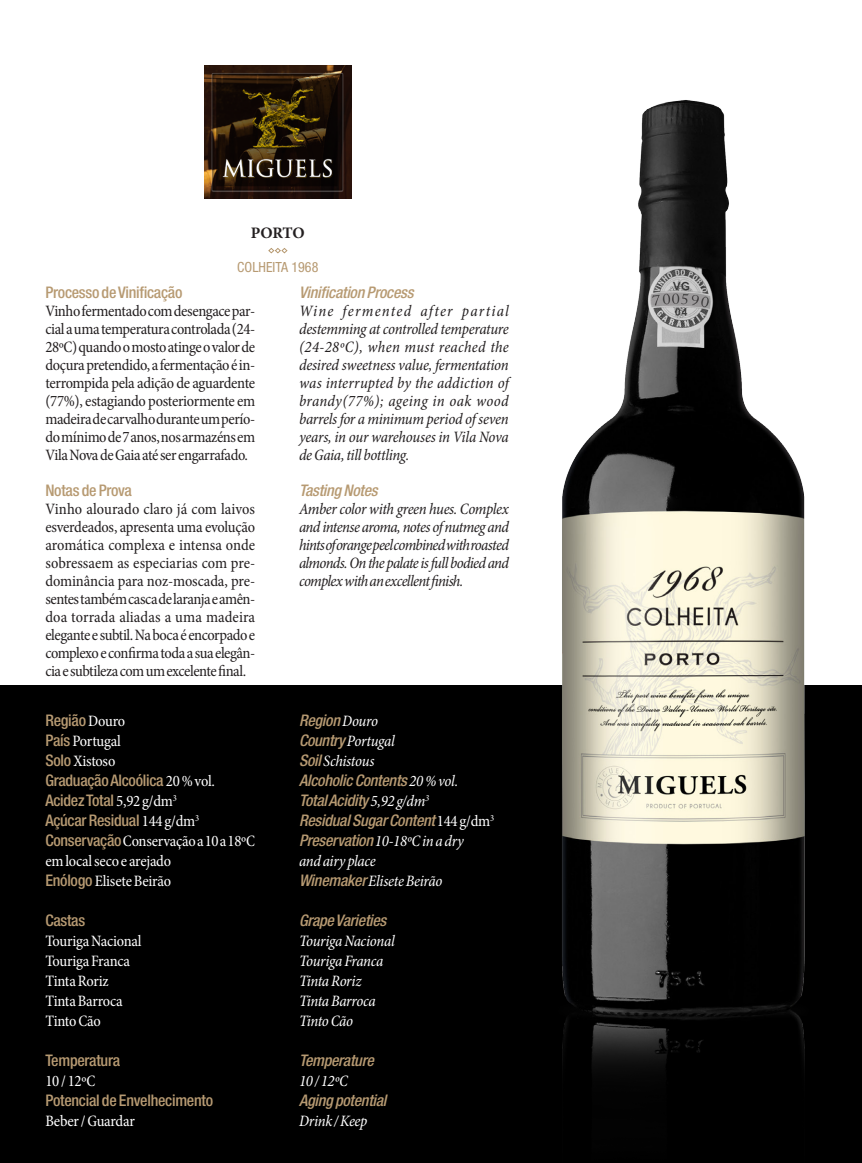
<style>
.page{position:relative;width:862px;height:1163px;background:#fff}
.page>*{position:absolute;margin:0;border:0;box-sizing:border-box;transform-origin:0 0}
.t1{font:condensed 16px/18px "Minion Pro";letter-spacing:-.03em;color:#231f20;text-align:justify}
.t2{font:italic condensed 16px/18px "Minion Pro";letter-spacing:-.03em;color:#231f20;text-align:justify}
.t3{font:condensed 16px/20px "Minion Pro";letter-spacing:-.015em;color:#fff}
.t4{font:italic condensed 16px/20px "Minion Pro";letter-spacing:-.02em;color:#fff}
.t5{font:italic 500 condensed 16px/20px "Helvetica Neue LT Std";letter-spacing:-.015em;color:#b79a72}
.t6{font:500 condensed 16px/20px "Helvetica Neue LT Std";letter-spacing:-.015em;color:#b79a72}
.t7{font:700 16px "Minion Pro";letter-spacing:-.015em;color:#231f20}
.t8{font:condensed 14px "Helvetica Neue LT Std";color:#b79a72}
.s1{font-family:"Minion Pro";font-weight:400;color:#fff}
.s2{font-family:"Helvetica Neue LT Std";font-weight:500;color:#b79a72}
.s3{font-family:"Minion Pro";font-weight:400;font-style:normal;color:#fff}
</style>
<div class="page">
<div style="left:0;top:685px;width:862px;height:477px;background:#000"></div>
<img style="left:562px;top:100px;width:243px;height:971px">
<svg style="left:268px;top:248px;width:20px;height:5px"></svg>
<img style="left:204px;top:65px;width:147px;height:134px">
<img style="left:210px;top:70px;width:136px;height:124px">
<p class="t7" style="left:251px;top:222px;width:55px">PORTO</p>
<p class="t8" style="left:237px;top:259px;width:83px">COLHEITA 1968</p>
<p class="t6" style="left:45px;top:282px;width:139px">Processo de Vinificação</p>
<p class="t1" style="left:45px;top:302px;width:211px">Vinho fermentado com desengace par&shy;cial a uma temperatura controlada (24- 28ºC) quando o mosto atinge o valor de doçura pretendido, a fermentação é in&shy;terrompida pela adição de aguardente (77%), estagiando posteriormente em madeira de carvalho durante um perío&shy;do mínimo de 7 anos, nos armazéns em Vila Nova de Gaia até ser engarrafado.</p>
<p class="t6" style="left:45px;top:480px;width:88px">Notas de Prova</p>
<p class="t1" style="left:45px;top:500px;width:211px">Vinho alourado claro já com laivos esverdeados, apresenta uma evolução aromática complexa e intensa onde sobressaem as especiarias com pre&shy;dominância para noz-moscada, pre&shy;sentes também casca de laranja e amên&shy;doa torrada aliadas a uma madeira elegante e subtil. Na boca é encorpado e complexo e confirma toda a sua elegân&shy;cia e subtileza com um excelente final.</p>
<p class="t6" style="left:45px;top:709px;width:81px">Região <span class="s1">Douro</span></p>
<p class="t3" style="left:45px;top:730px;width:77px"><span class="s2">País</span> Portugal<br><span class="s2">Solo</span> Xistoso</p>
<p class="t6" style="left:45px;top:769px;width:171px">Graduação Alcoólica <span class="s1">20 % vol.<br></span>Acidez Total <span class="s1">5,92 g/dm</span><sup>3<br></sup>Açúcar Residual <span class="s1">144 g/dm</span><sup>3</sup></p>
<p class="t3" style="left:45px;top:830px;width:211px"><span class="s2">Conservação</span> Conservação a 10 a 18ºC em local seco e arejado<br><span class="s2">Enólogo</span> Elisete Beirão</p>
<p class="t6" style="left:45px;top:909px;width:41px">Castas</p>
<p class="t3" style="left:45px;top:930px;width:98px">Touriga Nacional<br>Touriga Franca<br>Tinta Roriz<br>Tinta Barroca<br>Tinto Cão</p>
<p class="t6" style="left:45px;top:1049px;width:76px">Temperatura</p>
<p class="t3" style="left:45px;top:1070px;width:51px">10 / 12ºC</p>
<p class="t6" style="left:45px;top:1089px;width:169px">Potencial de Envelhecimento</p>
<p class="t3" style="left:45px;top:1110px;width:91px">Beber / Guardar</p>
<p class="t5" style="left:299px;top:282px;width:116px">Vinification Process</p>
<p class="t2" style="left:299px;top:302px;width:211px">Wine fermented after partial destemming at controlled temperature (24-28ºC), when must reached the desired sweetness value, fermentation was interrupted by the addiction of brandy(77%); ageing in oak wood barrels for a minimum period of seven years, in our warehouses in Vila Nova de Gaia, till bottling.</p>
<p class="t5" style="left:299px;top:480px;width:80px">Tasting Notes</p>
<p class="t2" style="left:299px;top:500px;width:211px">Amber color with green hues. Complex and intense aroma, notes of nutmeg and hints of orange peel combined with roasted almonds. On the palate is full bodied and complex with an excellent finish.</p>
<p class="t5" style="left:299px;top:710px;width:80px">Region <span class="s1">Douro</span></p>
<p class="t4" style="left:299px;top:730px;width:97px"><span class="s2">Country</span> Portugal<br><span class="s2">Soil</span> Schistous</p>
<p class="t5" style="left:299px;top:770px;width:197px">Alcoholic Contents <span class="s1">20 % vol.<br></span>Total Acidity <span class="s1">5,92 g/dm</span><sup>3<br></sup>Residual Sugar Content <span class="s3">144 g/dm</span><sup>3</sup></p>
<p class="t4" style="left:299px;top:830px;width:166px"><span class="s2">Preservation</span> 10-18ºC in a dry and airy place<br><span class="s2">Winemaker</span> Elisete Beirão</p>
<p class="t5" style="left:299px;top:910px;width:89px">Grape Varieties</p>
<p class="t4" style="left:299px;top:930px;width:97px">Touriga Nacional<br>Touriga Franca<br>Tinta Roriz<br>Tinta Barroca<br>Tinto Cão</p>
<p class="t5" style="left:299px;top:1050px;width:76px">Temperature</p>
<p class="t4" style="left:299px;top:1070px;width:50px">10 / 12ºC</p>
<p class="t5" style="left:299px;top:1090px;width:89px">Aging potential</p>
<p class="t4" style="left:299px;top:1110px;width:70px">Drink / Keep</p>
</div>
